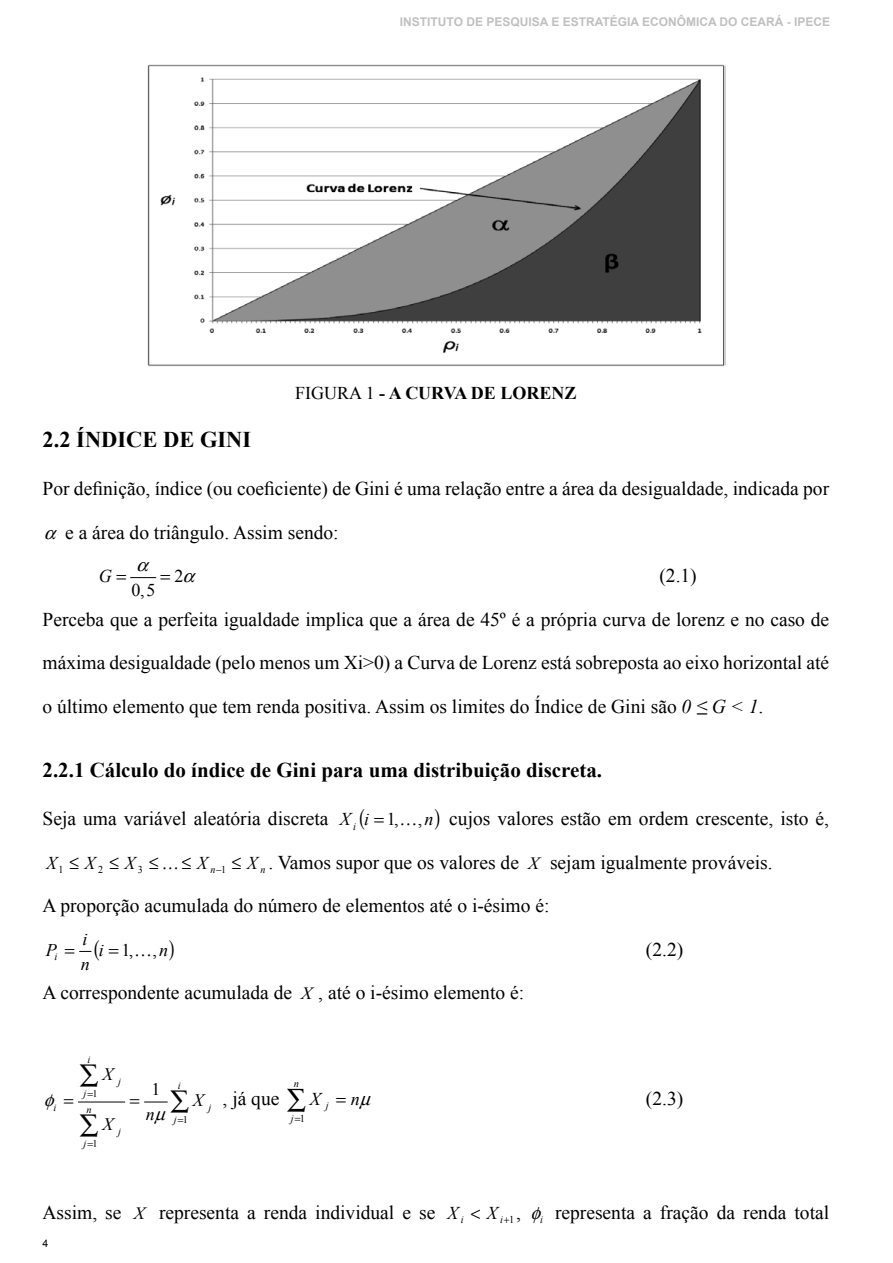
<style>
.page{position:relative;width:893px;height:1263px;background:#fff}
.page>*{position:absolute;margin:0;border:0;box-sizing:border-box;transform-origin:0 0}
.t1{font:700 22.5px "Times New Roman";color:#000}
.t2{font:700 21px "Times New Roman";color:#000}
.t3{font:19.5px "Times New Roman";color:#000}
.t4{font:18px "Times New Roman";color:#000}
.t5{font:700 18px "Times New Roman";color:#000}
.t6{font:italic 18px "Times New Roman";color:#000}
.t7{font:italic 17.85px "Times New Roman";color:#000}
.t8{font:17.85px "Times New Roman";color:#000}
.t9{font:italic 17.4px "Times New Roman";color:#000}
.t10{font:17.4px "Times New Roman";color:#000}
.t11{font:700 12px "Arial";color:#c0c0c0}
.t12{font:italic 10.5px "Times New Roman";color:#000}
.t13{font:10.5px "Arial";color:#000}
.t14{font:10.5px "Times New Roman";color:#000}
.t15{font:italic 10.2px "Times New Roman";color:#000}
.t16{font:10.2px "Times New Roman";color:#000}
.s1{font-weight:700}
.s2{font-style:italic}
.s3{font-style:italic;font-size:18px}
.s4{font-family:"MT Extra"}
.s5{font-family:"MT Extra";font-size:18px}
.s6{font-style:italic;font-size:17.25px}
</style>
<div class="page">
<img style="left:147px;top:64px;width:578px;height:302px">
<hr style="left:79px;top:1102px;width:46px;height:1px;background:#000">
<svg style="left:130px;top:577px;width:27px;height:2px"></svg>
<svg style="left:79px;top:950px;width:13px;height:2px"></svg>
<svg style="left:144px;top:1101px;width:24px;height:2px"></svg>
<p class="t11" style="left:400px;top:14px;width:432px">INSTITUTO DE PESQUISA E ESTRATÉGIA ECONÔMICA DO CEARÁ - IPECE</p>
<p class="t4" style="left:295px;top:381px;width:137px">FIGURA 1 <span class="s1">- A Curva</span></p>
<p class="t5" style="left:471px;top:381px;width:56px">de Loren</p>
<p class="t5" style="left:564px;top:381px;width:14px">z</p>
<p class="t1" style="left:43px;top:424px;width:58px">2.2 Índice</p>
<p class="t1" style="left:163px;top:424px;width:67px">de Gini</p>
<p class="t3" style="left:43px;top:475px;width:788px">Por definição, índice (ou coeficiente) de Gini é uma relação entre a área da desigualdade, indicada por</p>
<p class="t3" style="left:65px;top:519px;width:275px">e a área do triângulo. Assim sendo:</p>
<p class="t4" style="left:175px;top:564px;width:10px">2</p>
<p class="t4" style="left:132px;top:578px;width:25px">0,5</p>
<p class="t6" style="left:99px;top:564px;width:14px">G</p>
<p class="t3" style="left:659px;top:562px;width:39px">(2.1)</p>
<p class="t3" style="left:43px;top:606px;width:788px">Perceba que a perfeita igualdade implica que a área de 45º é a própria curva de lorenz e no caso de</p>
<p class="t3" style="left:43px;top:649px;width:788px">máxima desigualdade (pelo menos um Xi&gt;0) a Curva de Lorenz está sobreposta ao eixo horizontal até</p>
<p class="t3" style="left:43px;top:693px;width:722px">o último elemento que tem renda positiva. Assim os limites do Índice de Gini são <span class="s2">0 ≤ G &lt; 1</span>.</p>
<p class="t2" style="left:43px;top:756px;width:561px">2.2.1 Cálculo do índice de Gini para uma distribuição discreta.</p>
<p class="t3" style="left:43px;top:805px;width:328px">Seja uma variável aleatória discreta <span class="s3">X i</span></p>
<p class="t4" style="left:387px;top:807px;width:48px">1,<span class="s4">…</span>,<span class="s2">n</span></p>
<p class="t12" style="left:353px;top:819px;width:4px">i</p>
<p class="t3" style="left:449px;top:805px;width:381px">cujos valores estão em ordem crescente, isto é,</p>
<p class="t3" style="left:46px;top:849px;width:728px"><span class="s3">X</span><sub>1</sub> ≤ <span class="s3">X</span> <sub>2</sub> ≤ <span class="s3">X</span><sub>3</sub> ≤ <span class="s5">…</span> ≤ <span class="s3">X</span> <sub>n</sub>−<sub>1</sub> ≤ <span class="s3">X</span> <sub>n</sub> . Vamos supor que os valores de <span class="s6">X</span> sejam igualmente prováveis.</p>
<p class="t3" style="left:43px;top:892px;width:508px">A proporção acumulada do número de elementos até o i-ésimo é:</p>
<p class="t7" style="left:99px;top:937px;width:7px">i</p>
<p class="t8" style="left:121px;top:938px;width:48px">1,<span class="s4">…</span>,<span class="s2">n</span></p>
<p class="t7" style="left:81px;top:951px;width:10px">n</p>
<p class="t7" style="left:82px;top:926px;width:7px">i</p>
<p class="t7" style="left:46px;top:937px;width:13px">P<sub>i</sub></p>
<p class="t3" style="left:646px;top:936px;width:39px">(2.2)</p>
<p class="t3" style="left:43px;top:979px;width:483px">A correspondente acumulada de <span class="s6">X</span> , até o i-ésimo elemento é:</p>
<p class="t15" style="left:54px;top:1100px;width:4px">i</p>
<p class="t15" style="left:87px;top:1052px;width:4px">i</p>
<p class="t9" style="left:102px;top:1062px;width:12px">X</p>
<p class="t15" style="left:118px;top:1074px;width:4px">j</p>
<p class="t15" style="left:178px;top:1078px;width:4px">i</p>
<p class="t16" style="left:92px;top:1087px;width:7px">1</p>
<p class="t10" style="left:151px;top:1078px;width:10px">1</p>
<p class="t15" style="left:83px;top:1086px;width:4px">j</p>
<p class="t9" style="left:193px;top:1088px;width:12px">X</p>
<p class="t15" style="left:87px;top:1102px;width:7px">n</p>
<p class="t15" style="left:208px;top:1100px;width:4px">j</p>
<p class="t9" style="left:146px;top:1102px;width:10px">n</p>
<p class="t16" style="left:183px;top:1113px;width:7px">1</p>
<p class="t15" style="left:174px;top:1112px;width:4px">j</p>
<p class="t9" style="left:102px;top:1112px;width:12px">X</p>
<p class="t15" style="left:118px;top:1124px;width:4px">j</p>
<p class="t16" style="left:92px;top:1137px;width:7px">1</p>
<p class="t15" style="left:83px;top:1136px;width:4px">j</p>
<p class="t12" style="left:294px;top:1076px;width:7px">n</p>
<p class="t3" style="left:223px;top:1085px;width:58px">, já que</p>
<p class="t6" style="left:310px;top:1086px;width:12px">X</p>
<p class="t6" style="left:351px;top:1086px;width:10px">n</p>
<p class="t12" style="left:326px;top:1099px;width:4px">j</p>
<p class="t14" style="left:300px;top:1111px;width:7px">1</p>
<p class="t12" style="left:291px;top:1111px;width:4px">j</p>
<p class="t3" style="left:646px;top:1085px;width:39px">(2.3)</p>
<p class="t3" style="left:43px;top:1199px;width:423px">Assim, se <span class="s6">X</span> representa a renda individual e se <span class="s3">X</span><sub>i</sub></p>
<p class="t3" style="left:487px;top:1199px;width:344px"><span class="s3">X</span><sub>i</sub> <sub>1</sub> , <sub>i</sub> representa a fração da renda total</p>
<p class="t13" style="left:43px;top:1237px;width:7px">4</p>
</div>
